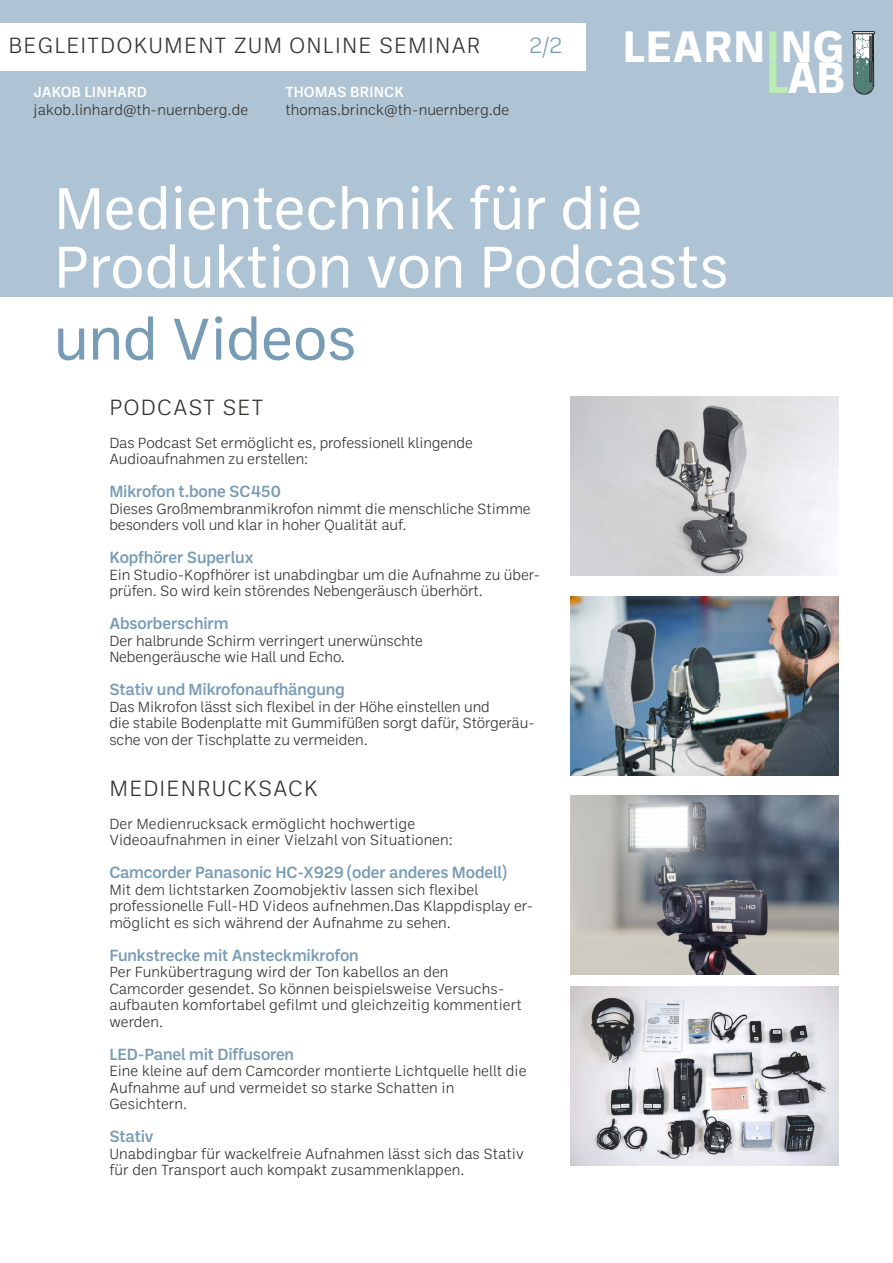
<style>
.page{position:relative;width:893px;height:1263px;background:#fff}
.page>*{position:absolute;margin:0;border:0;box-sizing:border-box;transform-origin:0 0}
.t1{font:60px/58.5px "Ballinger";color:#fff}
.t2{font:60px "Ballinger";color:#789cb6}
.t3{font:700 45px "Ballinger";letter-spacing:.01em;color:#fff}
.t4{font:300 22.5px "Ballinger";letter-spacing:.04em;color:#34322f}
.t5{font:300 22.5px "Ballinger";color:#789cb6}
.t6{font:500 16.5px "Ballinger";letter-spacing:-.01em;color:#789cb6}
.t7{font:300 15px/16.5px "Ballinger";color:#34312e}
.t8{font:500 15px "Ballinger";color:#fff}
.s1{color:#bdedb6}
</style>
<div class="page">
<div style="left:0;top:0;width:893px;height:296px;background:#aec3d3"></div>
<div style="left:0;top:23px;width:586px;height:48px;background:#fff"></div>
<svg style="left:854px;top:34px;width:20px;height:61px"></svg>
<div style="left:870px;top:36px;width:1px;height:46px;border:1px solid #1d1d1b"></div>
<div style="left:852px;top:32px;width:23px;height:2px;border:1px solid #1d1d1b"></div>
<img style="left:571px;top:397px;width:267px;height:178px">
<img style="left:570px;top:597px;width:269px;height:179px">
<img style="left:570px;top:795px;width:269px;height:179px">
<img style="left:570px;top:987px;width:269px;height:179px">
<h3 class="t4" style="left:9px;top:30px;width:474px">BEGLEITDOKUMENT ZUM ONLINE SEMINAR</h3>
<p class="t8" style="left:34px;top:82px;width:115px">JAKOB LINHARD</p>
<p class="t7" style="left:34px;top:101px;width:216px">jakob.linhard@th-nuernberg.de</p>
<p class="t8" style="left:285px;top:82px;width:120px">THOMAS BRINCK</p>
<p class="t7" style="left:285px;top:101px;width:225px">thomas.brinck@th-nuernberg.de</p>
<h3 class="t5" style="left:529px;top:30px;width:36px">2/2</h3>
<h2 class="t3" style="left:623px;top:15px;width:223px">LEARN<span class="s1">I</span>NG</h2>
<h2 class="t3" style="left:766px;top:46px;width:80px"><span class="s1">L</span>AB</h2>
<h1 class="t1" style="left:54px;top:176px;width:676px">Medientechnik für die<br>Produktion von Podcasts</h1>
<h1 class="t2" style="left:54px;top:299px;width:304px">und Videos</h1>
<h3 class="t4" style="left:109px;top:392px;width:156px">PODCAST SET</h3>
<p class="t7" style="left:109px;top:434px;width:365px">Das Podcast Set ermöglicht es, professionell klingende<br>Audioaufnahmen zu erstellen:</p>
<p class="t6" style="left:109px;top:480px;width:173px">Mikrofon t.bone SC450</p>
<p class="t7" style="left:109px;top:500px;width:423px">Dieses Großmembranmikrofon nimmt die menschliche Stimme besonders voll und klar in hoher Qualität auf.</p>
<p class="t6" style="left:109px;top:546px;width:146px">Kopfhörer Superlux</p>
<p class="t7" style="left:109px;top:566px;width:432px">Ein Studio-Kopfhörer ist unabdingbar um die Aufnahme zu über&shy;prüfen. So wird kein störendes Nebengeräusch überhört.</p>
<p class="t6" style="left:109px;top:612px;width:121px">Absorberschirm</p>
<p class="t7" style="left:109px;top:632px;width:315px">Der halbrunde Schirm verringert unerwünschte<br>Nebengeräusche wie Hall und Echo.</p>
<p class="t6" style="left:109px;top:678px;width:237px">Stativ und Mikrofonaufhängung</p>
<p class="t7" style="left:109px;top:698px;width:427px">Das Mikrofon lässt sich flexibel in der Höhe einstellen und<br>die stabile Bodenplatte mit Gummifüßen sorgt dafür, Störgeräu&shy;sche von der Tischplatte zu vermeiden.</p>
<h3 class="t4" style="left:109px;top:773px;width:210px">MEDIENRUCKSACK</h3>
<p class="t7" style="left:109px;top:815px;width:345px">Der Medienrucksack ermöglicht hochwertige<br>Videoaufnahmen in einer Vielzahl von Situationen:</p>
<p class="t6" style="left:109px;top:861px;width:399px">Camcorder Panasonic HC-X929 (oder anderes Modell)</p>
<p class="t7" style="left:109px;top:881px;width:426px">Mit dem lichtstarken Zoomobjektiv lassen sich flexibel professionelle Full-HD Videos aufnehmen.Das Klappdisplay er&shy;möglicht es sich während der Aufnahme zu sehen.</p>
<p class="t6" style="left:109px;top:944px;width:251px">Funkstrecke mit Ansteckmikrofon</p>
<p class="t7" style="left:109px;top:963px;width:414px">Per Funkübertragung wird der Ton kabellos an den Camcorder gesendet. So können beispielsweise Versuchs&shy;aufbauten komfortabel gefilmt und gleichzeitig kommentiert werden.</p>
<p class="t6" style="left:109px;top:1043px;width:186px">LED-Panel mit Diffusoren</p>
<p class="t7" style="left:109px;top:1062px;width:419px">Eine kleine auf dem Camcorder montierte Lichtquelle hellt die<br>Aufnahme auf und vermeidet so starke Schatten in<br>Gesichtern.</p>
<p class="t6" style="left:109px;top:1125px;width:46px">Stativ</p>
<p class="t7" style="left:109px;top:1145px;width:416px">Unabdingbar für wackelfreie Aufnahmen lässt sich das Stativ für den Transport auch kompakt zusammenklappen.</p>
</div>
